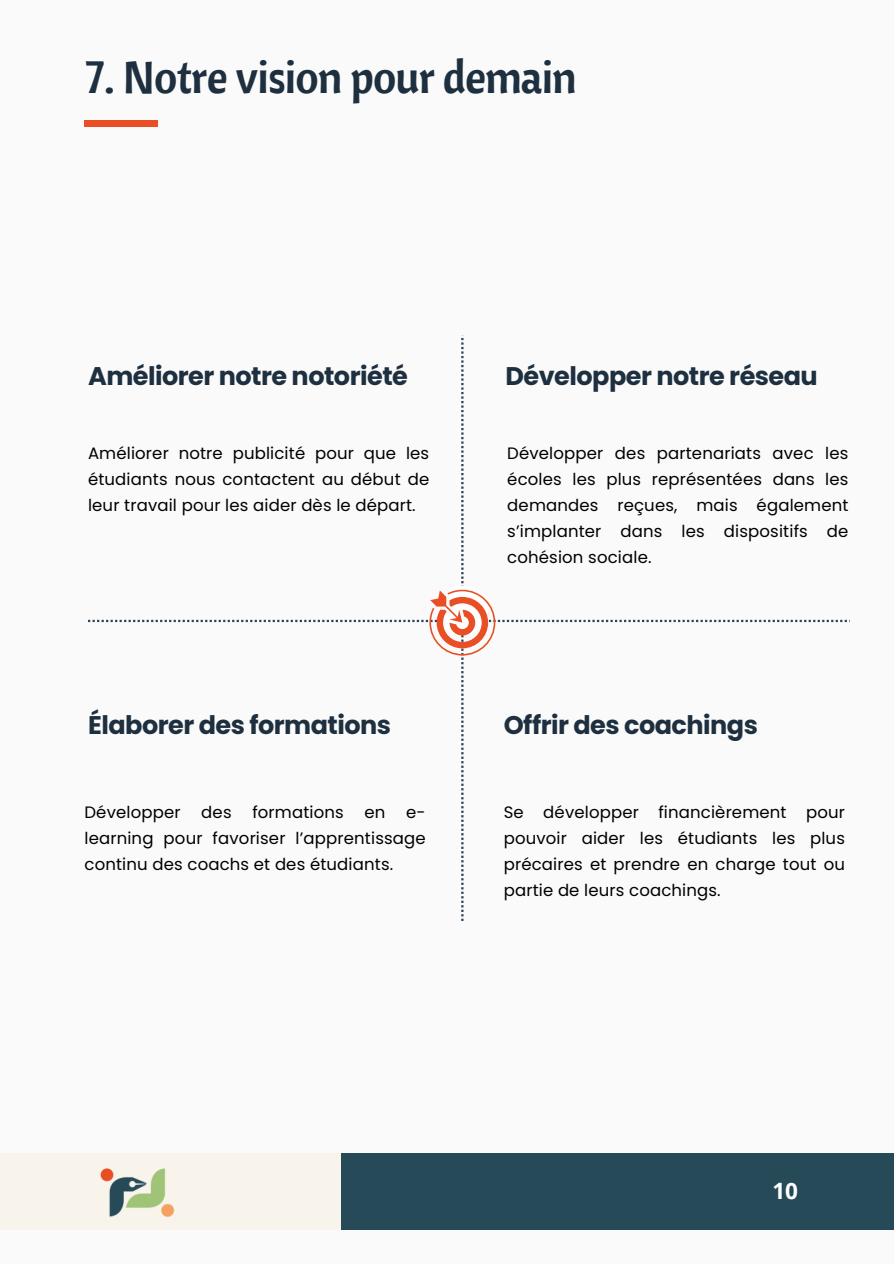
<style>
.page{position:relative;width:894px;height:1264px;background:#fff}
.page>*{position:absolute;margin:0;border:0;box-sizing:border-box;transform-origin:0 0}
.t1{font:45px "Cantora One";letter-spacing:-.02em;color:#1e3040}
.t2{font:700 25.5px "Poppins";letter-spacing:-.02em;color:#1e3040}
.t3{font:700 22.5px "Open Sans";color:#fff}
.t4{font:16.5px/25.8px "Poppins";letter-spacing:.01em;color:#000;text-align:justify}
</style>
<div class="page">
<div style="left:0;top:0;width:893px;height:1263px;background:#fafafa"></div>
<div style="left:84px;top:120px;width:73px;height:6px;background:#e94e24"></div>
<div style="left:0;top:1153px;width:341px;height:77px;background:#f8f4eb"></div>
<div style="left:341px;top:1153px;width:552px;height:77px;background:#274a58"></div>
<img style="left:100px;top:1168px;width:75px;height:49px">
<svg style="left:88px;top:335px;width:759px;height:586px"></svg>
<p class="t1" style="left:85px;top:48px;width:493px">7. Notre vision pour demain</p>
<h2 class="t2" style="left:88px;top:358px;width:321px">Améliorer notre notoriété</h2>
<p class="t2" style="left:505px;top:358px;width:314px">Développer notre réseau</p>
<p class="t4" style="left:88px;top:440px;width:342px">Améliorer notre publicité pour que les étudiants nous contactent au début de leur travail pour les aider dès le départ.</p>
<h2 class="t4" style="left:507px;top:440px;width:342px">Développer des partenariats avec les écoles les plus représentées dans les demandes reçues, mais également s’implanter dans les dispositifs de cohésion sociale.</h2>
<h2 class="t2" style="left:88px;top:707px;width:304px">Élaborer des formations</h2>
<p class="t2" style="left:503px;top:707px;width:256px">Offrir des coachings</p>
<p class="t4" style="left:84px;top:799px;width:98px">Développer</p>
<p class="t4" style="left:201px;top:799px;width:32px">des</p>
<p class="t4" style="left:252px;top:799px;width:93px">formations</p>
<p class="t4" style="left:364px;top:799px;width:22px">en</p>
<p class="t4" style="left:84px;top:799px;width:342px;text-indent:321px">e&shy;learning pour favoriser l’apprentissage continu des coachs et des étudiants.</p>
<h2 class="t4" style="left:503px;top:799px;width:342px">Se développer financièrement pour pouvoir aider les étudiants les plus précaires et prendre en charge tout ou partie de leurs coachings.</h2>
<h1 class="t3" style="left:772px;top:1175px;width:27px">10</h1>
</div>
